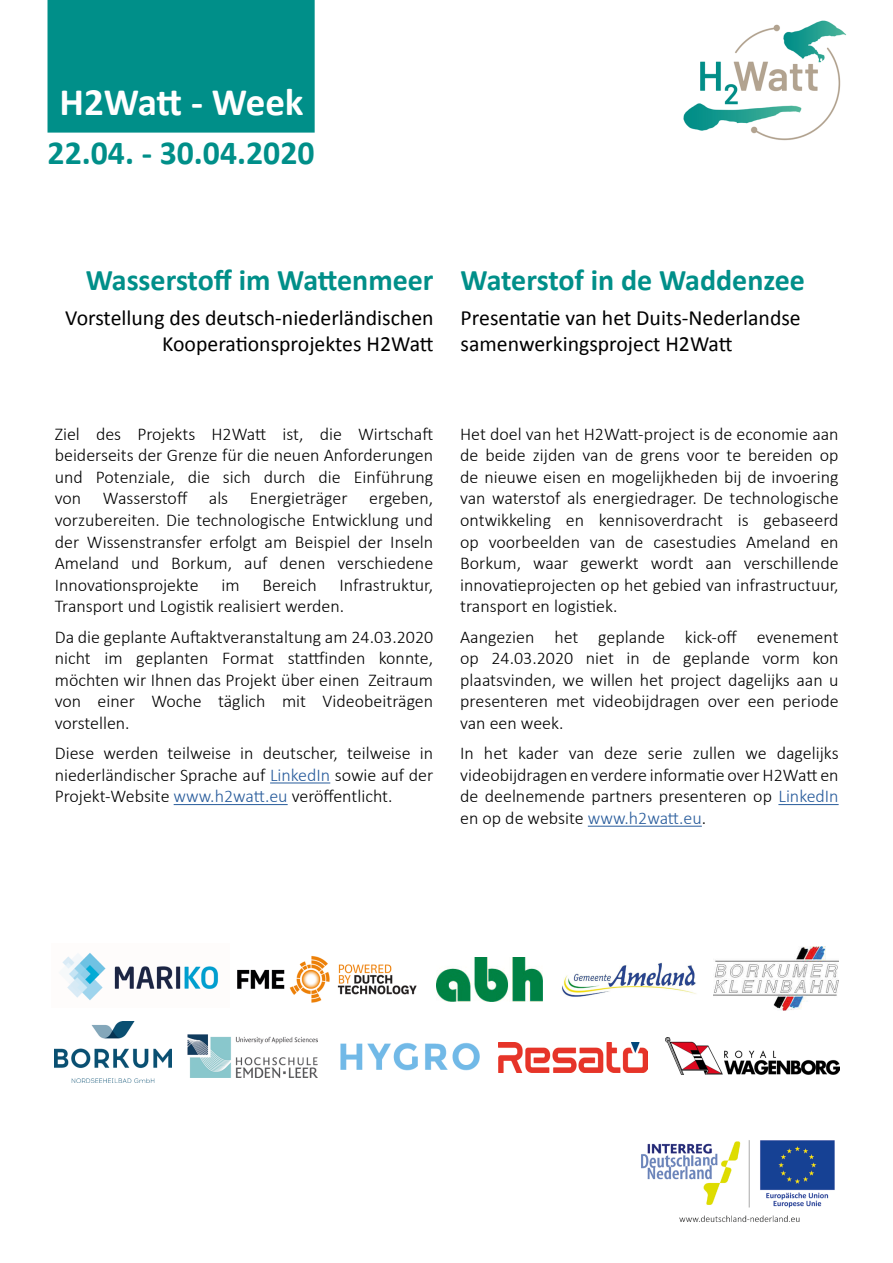
<style>
.page{position:relative;width:893px;height:1263px;background:#fff}
.page>*{position:absolute;margin:0;border:0;box-sizing:border-box;transform-origin:0 0}
.t1{font:700 39px "Calibri";color:#fff}
.t2{font:700 33.75px "Calibri";color:#008f89}
.t3{font:700 30px "Calibri";color:#008f89}
.t4{font:21.75px/26.1px "Calibri";color:#000;text-align:right}
.t5{font:300 18px/21.6px "Calibri";color:#000;text-align:justify}
.s1{color:#275b9b}
</style>
<div class="page">
<img style="left:684px;top:20px;width:163px;height:121px">
<div style="left:48px;top:0;width:267px;height:133px;background:#008f89"></div>
<img style="left:237px;top:956px;width:200px;height:47px">
<hr style="left:270px;top:782px;width:60px;height:1px;background:#275b9b">
<hr style="left:174px;top:804px;width:114px;height:1px;background:#275b9b">
<hr style="left:778px;top:804px;width:61px;height:1px;background:#275b9b">
<hr style="left:588px;top:826px;width:114px;height:1px;background:#275b9b">
<img style="left:641px;top:1140px;width:194px;height:82px">
<img style="left:437px;top:957px;width:106px;height:45px">
<img style="left:562px;top:962px;width:134px;height:35px">
<img style="left:714px;top:946px;width:125px;height:65px">
<img style="left:187px;top:1034px;width:131px;height:44px">
<img style="left:62px;top:953px;width:156px;height:47px">
<img style="left:498px;top:1043px;width:149px;height:29px">
<img style="left:665px;top:1038px;width:174px;height:36px">
<img style="left:340px;top:1042px;width:140px;height:29px">
<img style="left:54px;top:1022px;width:117px;height:61px">
<h1 class="t1" style="left:59px;top:77px;width:246px">H2Watt - Week</h1>
<h2 class="t2" style="left:48px;top:131px;width:268px">22.04. - 30.04.2020</h2>
<h3 class="t3" style="left:86px;top:261px;width:349px">Wasserstoff im Wattenmeer</h3>
<p class="t4" style="left:65px;top:305px;width:370px">Vorstellung des deutsch-niederländischen<br>Kooperationsprojektes H2Watt</p>
<h3 class="t3" style="left:461px;top:261px;width:346px">Waterstof in de Waddenzee</h3>
<p class="t4" style="left:461px;top:305px;width:342px;text-align:left">Presentatie van het Duits-Nederlandse samenwerkingsproject H2Watt</p>
<p class="t5" style="left:55px;top:423px;width:380px">Ziel des Projekts H2Watt ist, die Wirtschaft beiderseits der Grenze für die neuen Anforderungen und Potenziale, die sich durch die Einführung von Wasserstoff als Energieträger ergeben, vorzubereiten. Die technologische Entwicklung und der Wissenstransfer erfolgt am Beispiel der Inseln Ameland und Borkum, auf denen verschiedene Innovationsprojekte</p>
<p class="t5" style="left:55px;top:574px;width:380px;text-indent:285px">Infrastruktur,<br>Transport und Logistik realisiert werden.</p>
<p class="t5" style="left:55px;top:626px;width:380px">Da die geplante Auftaktveranstaltung am 24.03.2020 nicht im geplanten Format stattfinden konnte, möchten wir Ihnen das Projekt über einen Zeitraum von einer Woche täglich mit Videobeiträgen vorstellen.</p>
<p class="t5" style="left:55px;top:742px;width:380px">Diese werden teilweise in deutscher, teilweise in niederländischer Sprache auf <span class="s1">LinkedIn</span> sowie auf der Projekt-Website <span class="s1">www.h2watt.eu</span> veröffentlicht.</p>
<p class="t5" style="left:221px;top:574px;width:20px">im</p>
<p class="t5" style="left:262px;top:574px;width:56px">Bereich</p>
<p class="t5" style="left:460px;top:423px;width:380px">Het doel van het H2Watt-project is de economie aan de beide zijden van de grens voor te bereiden op de nieuwe eisen en mogelijkheden bij de invoering van waterstof als energiedrager. De technologische ontwikkeling en kennisoverdracht is gebaseerd op voorbeelden van de casestudies Ameland en Borkum, waar gewerkt wordt aan verschillende innovatieprojecten op het gebied van infrastructuur, transport en logistiek.</p>
<p class="t5" style="left:460px;top:626px;width:380px">Aangezien het geplande kick-off evenement op 24.03.2020 niet in de geplande vorm kon plaatsvinden, we willen het project dagelijks aan u presenteren met videobijdragen over een periode van een week.</p>
<p class="t5" style="left:460px;top:742px;width:380px">In het kader van deze serie zullen we dagelijks videobijdragen en verdere informatie over H2Watt en de deelnemende partners presenteren op <span class="s1">LinkedIn </span>en op de website <span class="s1">www.h2watt.eu</span>.</p>
</div>
